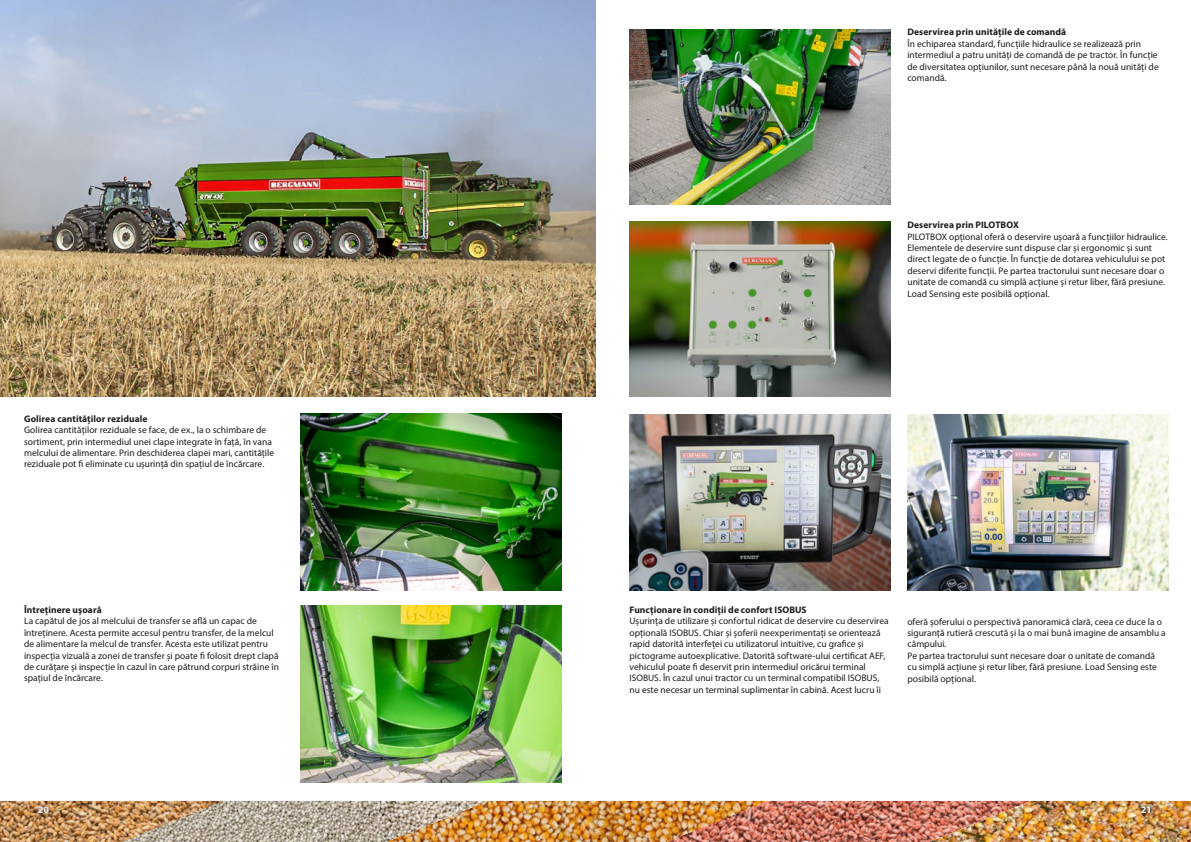
<style>
.page{position:relative;width:1191px;height:842px;background:#fff}
.page>*{position:absolute;margin:0;border:0;box-sizing:border-box;transform-origin:0 0}
.t1{font:700 10px "Myriad Pro";color:#fff}
.t2{font:9.5px/11.4px "Myriad Pro";color:#1d1d1b}
.t3{font:700 9.5px "Myriad Pro";letter-spacing:.01em;color:#1d1d1b}
</style>
<div class="page">
<img style="left:768px;top:801px;width:140px;height:41px">
<img style="left:488px;top:801px;width:280px;height:41px">
<img style="left:223px;top:801px;width:265px;height:41px">
<img style="left:0;top:801px;width:223px;height:41px">
<img style="left:908px;top:801px;width:283px;height:41px">
<svg style="left:38px;top:806px;width:11px;height:7px"></svg>
<svg style="left:1138px;top:804px;width:15px;height:12px"></svg>
<img style="left:300px;top:606px;width:261px;height:176px">
<img style="left:300px;top:414px;width:261px;height:176px">
<img style="left:629px;top:222px;width:261px;height:175px">
<img style="left:629px;top:29px;width:261px;height:175px">
<img style="left:629px;top:415px;width:261px;height:175px">
<img style="left:907px;top:415px;width:261px;height:175px">
<img style="left:0;top:0;width:595px;height:397px">
<p class="t3" style="left:907px;top:26px;width:160px">Deservirea prin unitățile de comandă</p>
<p class="t2" style="left:907px;top:38px;width:253px">În echiparea standard, funcțiile hidraulice se realizează prin intermediul a patru unități de comandă de pe tractor. În funcție de diversitatea opțiunilor, sunt necesare până la nouă unități de comandă.</p>
<p class="t3" style="left:24px;top:412px;width:125px">Golirea cantităților reziduale</p>
<p class="t2" style="left:24px;top:424px;width:252px">Golirea cantităților reziduale se face, de ex., la o schimbare de sortiment, prin intermediul unei clape integrate în față, în vana melcului de alimentare. Prin deschiderea clapei mari, cantitățile reziduale pot fi eliminate cu ușurință din spațiul de încărcare.</p>
<p class="t3" style="left:907px;top:219px;width:113px">Deservirea prin PILOTBOX</p>
<p class="t2" style="left:907px;top:231px;width:262px">PILOTBOX opțional oferă o deservire ușoară a funcțiilor hidraulice.<br>Elementele de deservire sunt dispuse clar și ergonomic și sunt direct legate de o funcție. În funcție de dotarea vehiculului se pot deservi diferite funcții. Pe partea tractorului sunt necesare doar o unitate de comandă cu simplă acțiune și retur liber, fără presiune.<br>Load Sensing este posibilă opțional.</p>
<p class="t3" style="left:24px;top:604px;width:79px">Întreținere ușoară</p>
<p class="t2" style="left:24px;top:615px;width:256px">La capătul de jos al melcului de transfer se află un capac de întreținere. Acesta permite accesul pentru transfer, de la melcul de alimentare la melcul de transfer. Acesta este utilizat pentru inspecția vizuală a zonei de transfer și poate fi folosit drept clapă de curățare și inspecție în cazul în care pătrund corpuri străine în spațiul de încărcare.</p>
<p class="t2" style="left:907px;top:615px;width:260px">oferă șoferului o perspectivă panoramică clară, ceea ce duce la o siguranță rutieră crescută și la o mai bună imagine de ansamblu a câmpului.<br>Pe partea tractorului sunt necesare doar o unitate de comandă cu simplă acțiune și retur liber, fără presiune. Load Sensing este posibilă opțional.</p>
<p class="t3" style="left:629px;top:604px;width:179px">Funcționare în condiții de confort ISOBUS</p>
<p class="t2" style="left:629px;top:615px;width:261px">Ușurința de utilizare și confortul ridicat de deservire cu deservirea opțională ISOBUS. Chiar și șoferii neexperimentați se orientează rapid datorită interfeței cu utilizatorul intuitive, cu grafice și pictograme autoexplicative. Datorită software-ului certificat AEF, vehiculul poate fi deservit prin intermediul oricărui terminal ISOBUS. În cazul unui tractor cu un terminal compatibil ISOBUS, nu este necesar un terminal suplimentar în cabină. Acest lucru îi</p>
<p class="t1" style="left:38px;top:803px;width:13px">20</p>
<p class="t1" style="left:1140px;top:803px;width:13px">21</p>
</div>
